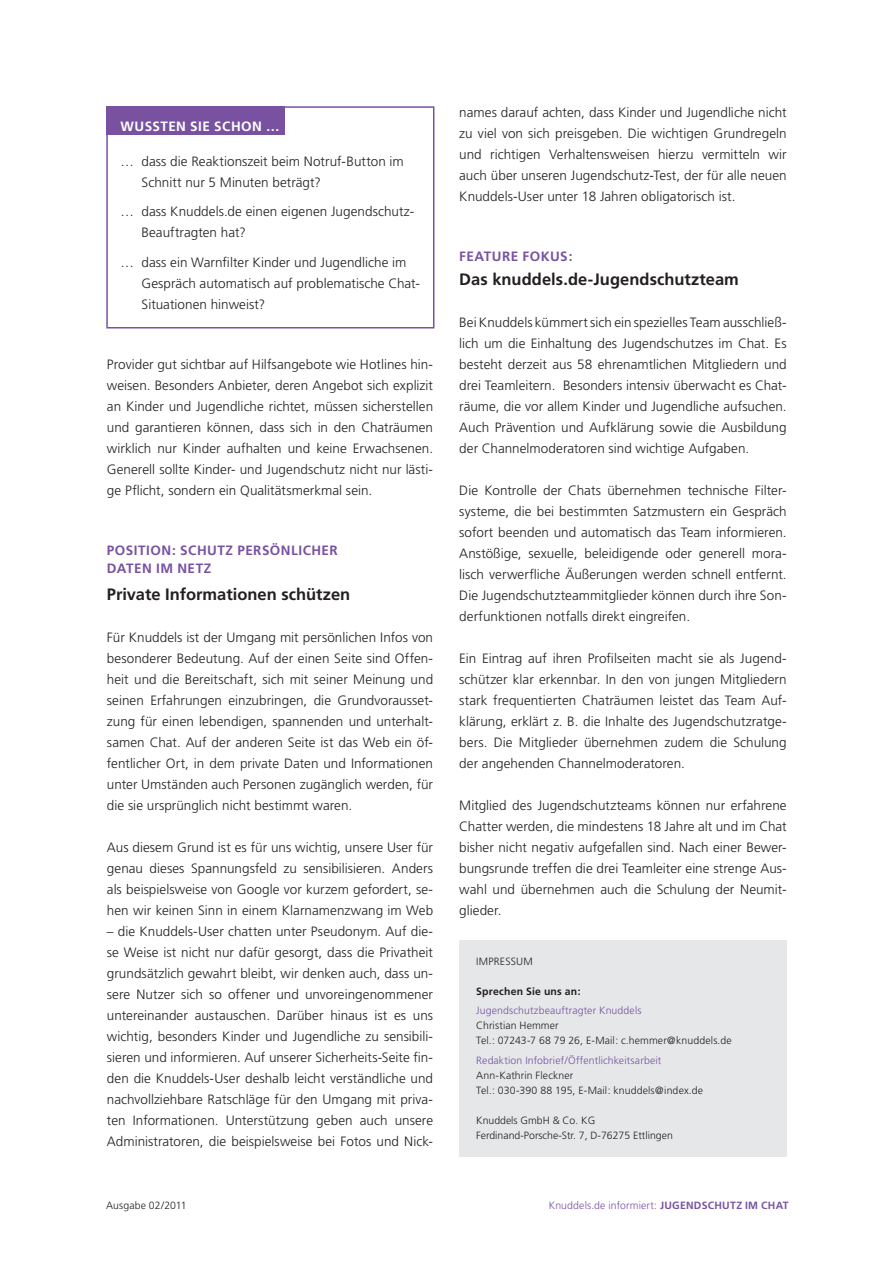
<style>
.page{position:relative;width:893px;height:1263px;background:#fff}
.page>*{position:absolute;margin:0;border:0;box-sizing:border-box;transform-origin:0 0}
.t1{font:700 16.5px "Frutiger";color:#231f20}
.t2{font:300 13.5px/21px "Frutiger";color:#231f20;text-align:justify}
.t3{font:700 13.5px/18px "Frutiger";letter-spacing:.035em;color:#7852a1}
.t4{font:700 13.5px "Frutiger";letter-spacing:.035em;color:#fff}
.t5{font:300 10.5px/15px "Frutiger";letter-spacing:.005em;color:#231f20}
.t6{font:300 10.5px "Frutiger";letter-spacing:.01em;color:#7852a1}
.t7{font:700 10.5px "Frutiger";letter-spacing:.02em;color:#231f20}
.s1{font-weight:700}
</style>
<div class="page">
<div style="left:459px;top:940px;width:328px;height:217px;background:#e6e7e9"></div>
<div style="left:106px;top:106px;width:179px;height:29px;background:#7852a1"></div>
<div style="left:106px;top:106px;width:328px;height:222px;border:2px solid #7852a1"></div>
<p class="t4" style="left:121px;top:118px;width:161px">WUSSTEN SIE SCHON …</p>
<p class="t2" style="left:142px;top:150px;width:264px;text-indent:-21px">… dass die Reaktionszeit beim Notruf-Button im<br>Schnitt nur 5 Minuten beträgt?</p>
<p class="t2" style="left:142px;top:201px;width:274px;text-indent:-21px">… dass Knuddels.de einen eigenen Jugendschutz-<br>Beauftragten hat?</p>
<p class="t2" style="left:142px;top:251px;width:280px;text-align:left;text-indent:-21px">… dass ein Warnfilter Kinder und Jugendliche im<br>Gespräch automatisch auf problematische Chat-<br>Situationen hinweist?</p>
<p class="t2" style="left:107px;top:354px;width:328px">Provider gut sichtbar auf Hilfsangebote wie Hotlines hin&shy;weisen. Besonders Anbieter, deren Angebot sich explizit an Kinder und Jugendliche richtet, müssen sicherstellen und garantieren können, dass sich in den Chaträumen wirklich nur Kinder aufhalten und keine Erwachsenen.<br>Generell sollte Kinder- und Jugendschutz nicht nur lästi&shy;ge Pflicht, sondern ein Qualitätsmerkmal sein.</p>
<p class="t3" style="left:107px;top:541px;width:232px">POSITION: SCHUTZ PERSÖNLICHER<br>DATEN IM NETZ</p>
<p class="t1" style="left:107px;top:585px;width:245px">PRIVATE INFORMATIONEN SCHÜTZEN</p>
<p class="t2" style="left:107px;top:627px;width:328px">Für Knuddels ist der Umgang mit persönlichen Infos von besonderer Bedeutung. Auf der einen Seite sind Offen&shy;heit und die Bereitschaft, sich mit seiner Meinung und seinen Erfahrungen einzubringen, die Grundvorausset&shy;zung für einen lebendigen, spannenden und unterhalt&shy;samen Chat. Auf der anderen Seite ist das Web ein öf&shy;fentlicher Ort, in dem private Daten und Informationen unter Umständen auch Personen zugänglich werden, für die sie ursprünglich nicht bestimmt waren.</p>
<p class="t2" style="left:107px;top:837px;width:328px">Aus diesem Grund ist es für uns wichtig, unsere User für genau dieses Spannungsfeld zu sensibilisieren. Anders als beispielsweise von Google vor kurzem gefordert, se&shy;hen wir keinen Sinn in einem Klarnamenzwang im Web</p>
<p class="t2" style="left:107px;top:921px;width:328px">– die Knuddels-User chatten unter Pseudonym. Auf die&shy;se Weise ist nicht nur dafür gesorgt, dass die Privatheit grundsätzlich gewahrt bleibt, wir denken auch, dass un&shy;sere Nutzer sich so offener und unvoreingenommener untereinander austauschen. Darüber hinaus ist es uns wichtig, besonders Kinder und Jugendliche zu sensibili&shy;sieren und informieren. Auf unserer Sicherheits-Seite fin&shy;den die Knuddels-User deshalb leicht verständliche und nachvollziehbare Ratschläge für den Umgang mit priva&shy;ten Informationen. Unterstützung geben auch unsere Administratoren, die beispielsweise bei Fotos und Nick-</p>
<p class="t2" style="left:459px;top:102px;width:329px">names darauf achten, dass Kinder und Jugendliche nicht zu viel von sich preisgeben. Die wichtigen Grundregeln und richtigen Verhaltensweisen hierzu vermitteln wir auch über unseren Jugendschutz-Test, der für alle neuen Knuddels-User unter 18 Jahren obligatorisch ist.</p>
<p class="t3" style="left:459px;top:247px;width:115px">FEATURE FOKUS:</p>
<p class="t1" style="left:459px;top:270px;width:281px">DAS KNUDDELS.DE-JUGENDSCHUTZTEAM</p>
<p class="t2" style="left:459px;top:312px;width:329px">Bei Knuddels kümmert sich ein spezielles Team ausschließ&shy;lich um die Einhaltung des Jugendschutzes im Chat. Es besteht derzeit aus 58 ehrenamtlichen Mitgliedern und drei Teamleitern. Besonders intensiv überwacht es Chat&shy;räume, die vor allem Kinder und Jugendliche aufsuchen.<br>Auch Prävention und Aufklärung sowie die Ausbildung der Channelmoderatoren sind wichtige Aufgaben.</p>
<p class="t2" style="left:459px;top:480px;width:329px">Die Kontrolle der Chats übernehmen technische Filter&shy;systeme, die bei bestimmten Satzmustern ein Gespräch sofort beenden und automatisch das Team informieren.<br>Anstößige, sexuelle, beleidigende oder generell mora&shy;lisch verwerfliche Äußerungen werden schnell entfernt.<br>Die Jugendschutzteammitglieder können durch ihre Son&shy;derfunktionen notfalls direkt eingreifen.</p>
<p class="t2" style="left:459px;top:648px;width:329px">Ein Eintrag auf ihren Profilseiten macht sie als Jugend&shy;schützer klar erkennbar. In den von jungen Mitgliedern stark frequentierten Chaträumen leistet das Team Auf&shy;klärung, erklärt z. B. die Inhalte des Jugendschutzratge&shy;bers. Die Mitglieder übernehmen zudem die Schulung der angehenden Channelmoderatoren.</p>
<p class="t2" style="left:459px;top:795px;width:329px">Mitglied des Jugendschutzteams können nur erfahrene Chatter werden, die mindestens 18 Jahre alt und im Chat bisher nicht negativ aufgefallen sind. Nach einer Bewer&shy;bungsrunde treffen die drei Teamleiter eine strenge Aus&shy;wahl und übernehmen auch die Schulung der Neumit&shy;glieder.</p>
<p class="t5" style="left:476px;top:954px;width:11px">Impressum</p>
<p class="t7" style="left:476px;top:985px;width:106px">SPRECHEN SIE UNS AN:</p>
<p class="t6" style="left:476px;top:1005px;width:167px">Jugendschutzbeauftragter Knuddels</p>
<p class="t5" style="left:476px;top:1018px;width:257px">Christian Hemmer<br>Tel.: 07243-7 68 79 26, E-Mail: c.hemmer@knuddels.de</p>
<p class="t6" style="left:476px;top:1054px;width:187px">Redaktion Infobrief/Öffentlichkeitsarbeit</p>
<p class="t5" style="left:476px;top:1067px;width:228px">Ann-Kathrin Fleckner<br>Tel.: 030-390 88 195, E-Mail: knuddels@index.de</p>
<p class="t5" style="left:476px;top:1112px;width:198px">Knuddels GmbH &amp; Co. KG<br>Ferdinand-Porsche-Str. 7, D-76275 Ettlingen</p>
<p class="t5" style="left:106px;top:1198px;width:82px">Ausgabe 02/2011</p>
<p class="t6" style="left:549px;top:1199px;width:241px">Knuddels.de informiert: <span class="s1">JUGENDSCHUTZ IM CHAT</span></p>
</div>
